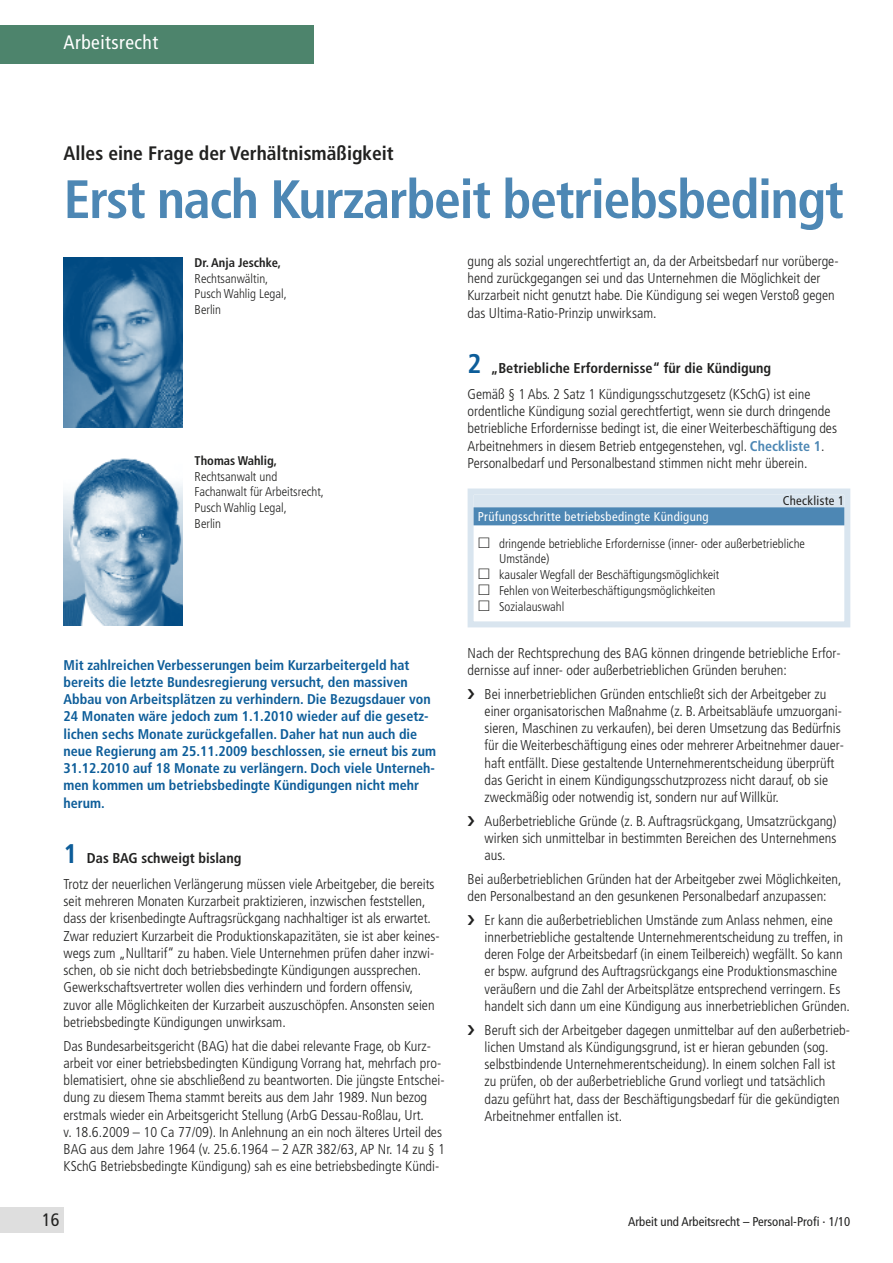
<style>
.page{position:relative;width:893px;height:1263px;background:#fff}
.page>*{position:absolute;margin:0;border:0;box-sizing:border-box;transform-origin:0 0}
.t1{font:700 condensed 54px "Frutiger";letter-spacing:-.025em;color:#4d87b4}
.t2{font:700 condensed 19.5px "Frutiger";color:#212120}
.t3{font:condensed 19.5px "Frutiger";letter-spacing:.025em;color:#fff}
.t4{font:condensed 18px "Frutiger";color:#212120}
.t5{font:300 condensed 14.25px/17.2px "Frutiger";color:#212120}
.t6{font:700 condensed 14.1px/17.2px "Frutiger";color:#0d5d99}
.t7{font:300 condensed 12.75px/15.8px "Frutiger";color:#212120}
.t8{font:condensed 12.75px "Frutiger";color:#212120}
.t9{font:condensed 12.75px "Frutiger";letter-spacing:.025em;color:#fff}
.t10{font:condensed 12.75px "Frutiger";letter-spacing:.025em;color:#212120}
.t11{font:700 condensed 12.6px "Frutiger";color:#212120}
.s1{font-weight:700;font-size:27px;color:#0d5d99}
.s2{font-weight:700}
.s3{font-weight:700;font-size:14.1px;color:#4d87b4}
.s4{font-family:"Mathematical Pi Six";font-weight:400;font-stretch:normal;font-size:15px}
</style>
<div class="page">
<div style="left:0;top:26px;width:313px;height:38px;background:#4d846c"></div>
<div style="left:0;top:1208px;width:64px;height:25px;background:#dedede"></div>
<img style="left:64px;top:458px;width:119px;height:167px">
<img style="left:64px;top:257px;width:119px;height:170px">
<div style="left:468px;top:489px;width:382px;height:138px;border:6px solid #d9e5ef"></div>
<div style="left:474px;top:495px;width:370px;height:15px;background:#d9e5ef"></div>
<div style="left:474px;top:507px;width:370px;height:18px;background:#4d87b4"></div>
<h2 class="t3" style="left:64px;top:35px;width:96px">Arbeitsrecht</h2>
<h2 class="t2" style="left:64px;top:145px;width:332px">Alles eine Frage der Verhältnismäßigkeit</h2>
<h1 class="t1" style="left:64px;top:178px;width:782px">Erst nach Kurzarbeit betriebsbedingt</h1>
<p class="t11" style="left:195px;top:257px;width:88px">Dr. Anja Jeschke,</p>
<p class="t7" style="left:195px;top:271px;width:94px">Rechtsanwältin,<br>Pusch Wahlig Legal,<br>Berlin</p>
<p class="t5" style="left:468px;top:253px;width:372px">gung als sozial ungerechtfertigt an, da der Arbeitsbedarf nur vorüberge&shy;hend zurückgegangen sei und das Unternehmen die Möglichkeit der Kurzarbeit nicht genutzt habe. Die Kündigung sei wegen Verstoß gegen das Ultima-Ratio-Prinzip unwirksam.</p>
<p class="t5" style="left:468px;top:356px;width:344px;line-height:25.8px"><span class="s1">2</span> <span class="s2">„Betriebliche Erfordernisse“ für die Kündigung<br></span>Gemäß § 1 Abs. 2 Satz 1 Kündigungsschutzgesetz (KSchG) ist eine</p>
<p class="t5" style="left:468px;top:404px;width:371px">ordentliche Kündigung sozial gerechtfertigt, wenn sie durch dringende betriebliche Erfordernisse bedingt ist, die einer Weiterbeschäftigung des Arbeitnehmers in diesem Betrieb entgegenstehen, vgl. <span class="s3">Checkliste 1</span>.<br>Personalbedarf und Personalbestand stimmen nicht mehr überein.</p>
<p class="t11" style="left:195px;top:455px;width:84px">Thomas Wahlig,</p>
<p class="t7" style="left:195px;top:469px;width:131px">Rechtsanwalt und<br>Fachanwalt für Arbeitsrecht,<br>Pusch Wahlig Legal,<br>Berlin</p>
<p class="t10" style="left:783px;top:495px;width:63px">Checkliste 1</p>
<p class="t9" style="left:478px;top:511px;width:232px">Prüfungsschritte betriebsbedingte Kündigung</p>
<p class="t7" style="left:499px;top:536px;width:307px;text-indent:-21px"><span class="s4">-</span> dringende betriebliche Erfordernisse (inner- oder außerbetriebliche<br>Umstände)</p>
<p class="t7" style="left:478px;top:568px;width:243px"><span class="s4">-</span> kausaler Wegfall der Beschäftigungsmöglichkeit</p>
<p class="t7" style="left:478px;top:583px;width:239px"><span class="s4">-</span> Fehlen von Weiterbeschäftigungsmöglichkeiten</p>
<p class="t7" style="left:478px;top:599px;width:88px"><span class="s4">-</span> Sozialauswahl</p>
<p class="t6" style="left:64px;top:657px;width:374px">Mit zahlreichen Verbesserungen beim Kurzarbeitergeld hat bereits die letzte Bundesregierung versucht, den massiven Abbau von Arbeitsplätzen zu verhindern. Die Bezugsdauer von 24 Monaten wäre jedoch zum 1.1.2010 wieder auf die gesetz&shy;lichen sechs Monate zurückgefallen. Daher hat nun auch die neue Regierung am 25.11.2009 beschlossen, sie erneut bis zum 31.12.2010 auf 18 Monate zu verlängern. Doch viele Unterneh&shy;men kommen um betriebsbedingte Kündigungen nicht mehr herum.</p>
<p class="t5" style="left:64px;top:847px;width:373px;line-height:25.8px"><span class="s1">1</span> <span class="s2">Das BAG schweigt bislang<br></span>Trotz der neuerlichen Verlängerung müssen viele Arbeitgeber, die bereits</p>
<p class="t5" style="left:64px;top:894px;width:378px">seit mehreren Monaten Kurzarbeit praktizieren, inzwischen feststellen, dass der krisenbedingte Auftragsrückgang nachhaltiger ist als erwartet.<br>Zwar reduziert Kurzarbeit die Produktionskapazitäten, sie ist aber keines&shy;wegs zum „Nulltarif“ zu haben. Viele Unternehmen prüfen daher inzwi&shy;schen, ob sie nicht doch betriebsbedingte Kündigungen aussprechen.<br>Gewerkschaftsvertreter wollen dies verhindern und fordern offensiv, zuvor alle Möglichkeiten der Kurzarbeit auszuschöpfen. Ansonsten seien betriebsbedingte Kündigungen unwirksam.</p>
<p class="t5" style="left:64px;top:1038px;width:383px">Das Bundesarbeitsgericht (BAG) hat die dabei relevante Frage, ob Kurz&shy;arbeit vor einer betriebsbedingten Kündigung Vorrang hat, mehrfach pro&shy;blematisiert, ohne sie abschließend zu beantworten. Die jüngste Entschei&shy;dung zu diesem Thema stammt bereits aus dem Jahr 1989. Nun bezog erstmals wieder ein Arbeitsgericht Stellung (ArbG Dessau-Roßlau, Urt.<br>v. 18.6.2009 – 10 Ca 77/09). In Anlehnung an ein noch älteres Urteil des BAG aus dem Jahre 1964 (v. 25.6.1964 – 2 AZR 382/63, AP Nr. 14 zu § 1<br>KSchG Betriebsbedingte Kündigung) sah es eine betriebsbedingte Kündi-</p>
<p class="t5" style="left:468px;top:645px;width:375px">Nach der Rechtsprechung des BAG können dringende betriebliche Erfor&shy;dernisse auf inner- oder außerbetrieblichen Gründen beruhen:</p>
<p class="t5" style="left:485px;top:686px;width:361px;text-indent:-17px">❯ Bei innerbetrieblichen Gründen entschließt sich der Arbeitgeber zu einer organisatorischen Maßnahme (z. B. Arbeitsabläufe umzuorgani&shy;sieren, Maschinen zu verkaufen), bei deren Umsetzung das Bedürfnis für die Weiterbeschäftigung eines oder mehrerer Arbeitnehmer dauer&shy;haft entfällt. Diese gestaltende Unternehmerentscheidung überprüft das Gericht in einem Kündigungsschutzprozess nicht darauf, ob sie zweckmäßig oder notwendig ist, sondern nur auf Willkür.</p>
<p class="t5" style="left:485px;top:813px;width:353px;text-align:justify;text-indent:-17px">❯ Außerbetriebliche Gründe (z. B. Auftragsrückgang, Umsatzrückgang) wirken sich unmittelbar in bestimmten Bereichen des Unternehmens aus.</p>
<p class="t5" style="left:468px;top:871px;width:375px">Bei außerbetrieblichen Gründen hat der Arbeitgeber zwei Möglichkeiten, den Personalbestand an den gesunkenen Personalbedarf anzupassen:</p>
<p class="t5" style="left:485px;top:912px;width:367px;text-indent:-17px">❯ Er kann die außerbetrieblichen Umstände zum Anlass nehmen, eine innerbetriebliche gestaltende Unternehmerentscheidung zu treffen, in deren Folge der Arbeitsbedarf (in einem Teilbereich) wegfällt. So kann er bspw. aufgrund des Auftragsrückgangs eine Produktionsmaschine veräußern und die Zahl der Arbeitsplätze entsprechend verringern. Es handelt sich dann um eine Kündigung aus innerbetrieblichen Gründen.</p>
<p class="t5" style="left:485px;top:1022px;width:367px;text-indent:-17px">❯ Beruft sich der Arbeitgeber dagegen unmittelbar auf den außerbetrieb&shy;lichen Umstand als Kündigungsgrund, ist er hieran gebunden (sog. selbstbindende Unternehmerentscheidung). In einem solchen Fall ist zu prüfen, ob der außerbetriebliche Grund vorliegt und tatsächlich dazu geführt hat, dass der Beschäftigungsbedarf für die gekündigten Arbeitnehmer entfallen ist.</p>
<p class="t4" style="left:42px;top:1213px;width:19px">16</p>
<p class="t8" style="left:628px;top:1216px;width:224px">Arbeit und Arbeitsrecht – Personal-Profi · 1/10</p>
</div>
